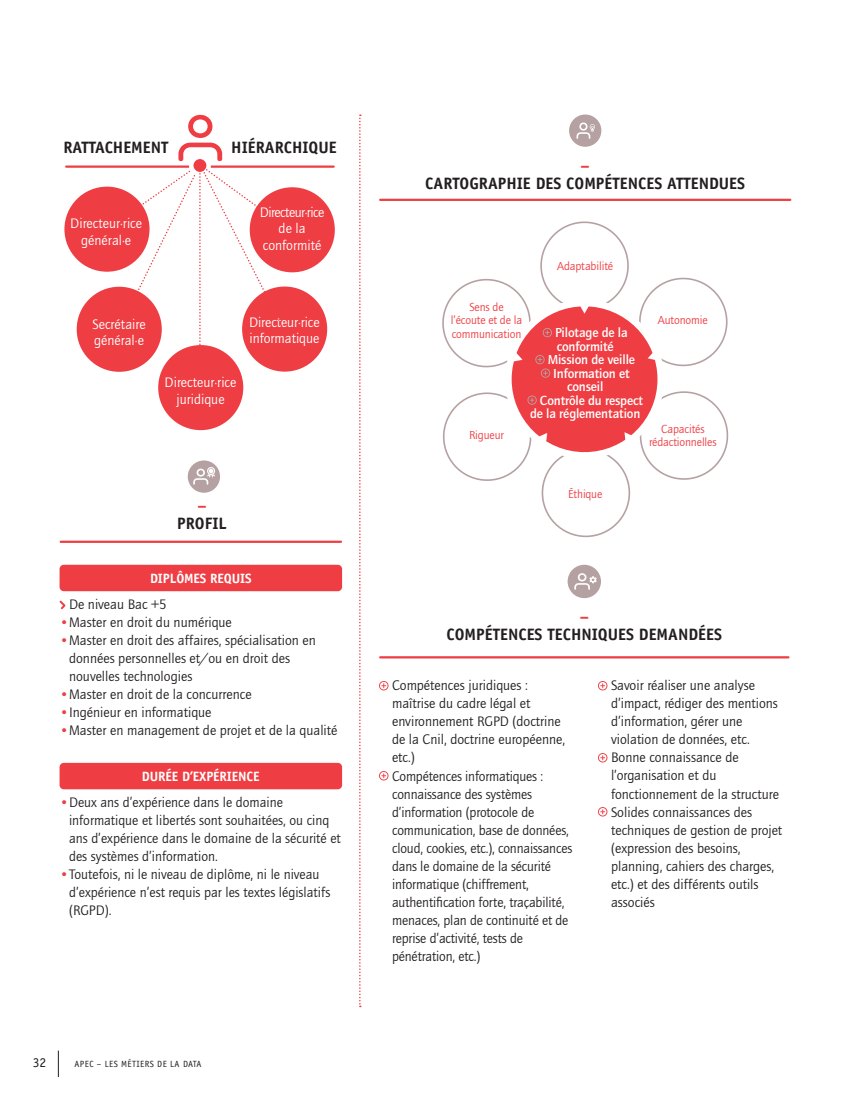
<style>
.page{position:relative;width:851px;height:1106px;background:#fff}
.page>*{position:absolute;margin:0;border:0;box-sizing:border-box;transform-origin:0 0}
.t1{font:700 16.5px "Officina Sans";color:#231f20}
.t2{font:700 16.5px "Officina Sans";color:#ee3d43}
.t3{font:14.25px/18px "Quay Itc T";color:#231f20}
.t4{font:14.25px/16.5px "Quay Itc T";color:#fff;text-align:center}
.t5{font:14.25px/16.5px "Quay Itc T";letter-spacing:-.02em;color:#fff;text-align:center}
.t6{font:700 13.5px "Quay Itc T";letter-spacing:-.01em;color:#fff}
.t7{font:700 13.5px "Officina Sans";letter-spacing:-.01em;color:#fff}
.t8{font:13.5px "Officina Sans";color:#231f20}
.t9{font:12px/13.5px "Quay Itc T";letter-spacing:-.01em;color:#ee3d43;text-align:center}
.t10{font:9px "Officina Sans";letter-spacing:.04em;color:#231f20}
.s1{color:#ee3d43}
</style>
<div class="page">
<svg style="left:58px;top:1050px;width:1px;height:27px"></svg>
<hr style="left:66px;top:165px;width:267px;height:3px;background:#ee3d43">
<div style="left:64px;top:187px;width:85px;height:85px;background:#ee3d43;border-radius:50%"></div>
<div style="left:77px;top:287px;width:85px;height:85px;background:#ee3d43;border-radius:50%"></div>
<div style="left:158px;top:345px;width:85px;height:85px;background:#ee3d43;border-radius:50%"></div>
<div style="left:242px;top:286px;width:85px;height:85px;background:#ee3d43;border-radius:50%"></div>
<div style="left:250px;top:187px;width:85px;height:85px;background:#ee3d43;border-radius:50%"></div>
<hr style="left:61px;top:540px;width:280px;height:3px;background:#ee3d43">
<div style="left:60px;top:565px;width:282px;height:26px;background:#ee3d43;border-radius:4px"></div>
<svg style="left:59px;top:600px;width:7px;height:10px"></svg>
<div style="left:60px;top:763px;width:282px;height:26px;background:#ee3d43;border-radius:4px"></div>
<svg style="left:359px;top:114px;width:2px;height:893px"></svg>
<hr style="left:380px;top:199px;width:410px;height:2px;background:#ee3d43">
<div style="left:569px;top:114px;width:32px;height:33px;background:#b5a1a2;border-radius:50%"></div>
<svg style="left:576px;top:122px;width:19px;height:17px"></svg>
<svg style="left:442px;top:221px;width:287px;height:317px"></svg>
<div style="left:505px;top:300px;width:159px;height:159px;background:#ee3d43;border:7px solid #fff;border-radius:50%"></div>
<svg style="left:577px;top:301px;width:14px;height:12px"></svg>
<svg style="left:508px;top:349px;width:14px;height:13px"></svg>
<svg style="left:534px;top:433px;width:13px;height:14px"></svg>
<svg style="left:624px;top:432px;width:13px;height:14px"></svg>
<svg style="left:647px;top:348px;width:14px;height:13px"></svg>
<svg style="left:542px;top:328px;width:10px;height:9px"></svg>
<svg style="left:535px;top:355px;width:15px;height:23px"></svg>
<svg style="left:527px;top:395px;width:9px;height:10px"></svg>
<div style="left:188px;top:460px;width:32px;height:33px;background:#b5a1a2;border-radius:50%"></div>
<svg style="left:193px;top:467px;width:22px;height:17px"></svg>
<svg style="left:106px;top:115px;width:188px;height:276px"></svg>
<hr style="left:380px;top:656px;width:408px;height:2px;background:#ee3d43">
<div style="left:567px;top:565px;width:34px;height:33px;background:#b5a1a2;border-radius:50%"></div>
<svg style="left:574px;top:573px;width:22px;height:16px"></svg>
<svg style="left:379px;top:681px;width:9px;height:9px"></svg>
<svg style="left:379px;top:771px;width:9px;height:9px"></svg>
<svg style="left:598px;top:681px;width:9px;height:9px"></svg>
<svg style="left:598px;top:753px;width:9px;height:9px"></svg>
<svg style="left:598px;top:807px;width:9px;height:9px"></svg>
<p class="t1" style="left:63px;top:137px;width:107px">RATTACHEMENT</p>
<p class="t1" style="left:231px;top:137px;width:107px">HIÉRARCHIQUE</p>
<p class="t4" style="left:70px;top:215px;width:73px">Directeur·rice général·e</p>
<p class="t5" style="left:260px;top:203px;width:66px">Directeur·rice de la conformité</p>
<p class="t4" style="left:92px;top:316px;width:55px;text-align:left">Secrétaire général·e</p>
<p class="t4" style="left:165px;top:374px;width:73px">Directeur·rice juridique</p>
<p class="t4" style="left:249px;top:313px;width:72px;text-align:left">Directeur·rice informatique</p>
<p class="t2" style="left:197px;top:495px;width:11px">–</p>
<p class="t1" style="left:177px;top:513px;width:51px">PROFIL</p>
<p class="t7" style="left:150px;top:570px;width:103px">DIPLÔMES REQUIS</p>
<p class="t3" style="left:69px;top:595px;width:99px">De niveau Bac +5</p>
<p class="t3" style="left:60px;top:613px;width:174px"><span class="s1">•</span>Master en droit du numérique</p>
<p class="t3" style="left:69px;top:631px;width:248px;text-indent:-10px"><span class="s1">•</span>Master en droit des affaires, spécialisation en données personnelles et/ou en droit des nouvelles technologies</p>
<p class="t3" style="left:60px;top:685px;width:194px"><span class="s1">•</span>Master en droit de la concurrence</p>
<p class="t3" style="left:60px;top:703px;width:153px"><span class="s1">•</span>Ingénieur en informatique</p>
<p class="t3" style="left:60px;top:721px;width:279px"><span class="s1">•</span>Master en management de projet et de la qualité</p>
<p class="t7" style="left:142px;top:768px;width:119px">DURÉE D’EXPÉRIENCE</p>
<p class="t3" style="left:69px;top:793px;width:273px;text-indent:-10px"><span class="s1">•</span>Deux ans d’expérience dans le domaine informatique et libertés sont souhaitées, ou cinq ans d’expérience dans le domaine de la sécurité et des systèmes d’information.</p>
<p class="t3" style="left:69px;top:865px;width:263px;text-indent:-10px"><span class="s1">•</span>Toutefois, ni le niveau de diplôme, ni le niveau d’expérience n’est requis par les textes législatifs (RGPD).</p>
<p class="t8" style="left:33px;top:1054px;width:15px">32</p>
<p class="t10" style="left:75px;top:1058px;width:128px">APEC – LES MÉTIERS DE LA DATA</p>
<p class="t2" style="left:580px;top:155px;width:11px">–</p>
<p class="t1" style="left:425px;top:173px;width:321px">CARTOGRAPHIE DES COMPÉTENCES ATTENDUES</p>
<p class="t9" style="left:557px;top:259px;width:58px">Adaptabilité</p>
<p class="t9" style="left:450px;top:300px;width:73px">Sens de l’écoute et de la communication</p>
<p class="t9" style="left:469px;top:428px;width:36px">Rigueur</p>
<p class="t6" style="left:555px;top:325px;width:74px">Pilotage de la</p>
<p class="t6" style="left:556px;top:338px;width:58px">conformité</p>
<p class="t6" style="left:547px;top:352px;width:89px">Mission de veille</p>
<p class="t6" style="left:553px;top:365px;width:78px">Information et</p>
<p class="t6" style="left:567px;top:379px;width:38px">conseil</p>
<p class="t6" style="left:539px;top:392px;width:105px">Contrôle du respect</p>
<p class="t6" style="left:530px;top:406px;width:112px">de la réglementation</p>
<p class="t9" style="left:658px;top:313px;width:51px">Autonomie</p>
<p class="t9" style="left:649px;top:421px;width:69px">Capacités rédactionnelles</p>
<p class="t9" style="left:568px;top:487px;width:36px">Éthique</p>
<p class="t2" style="left:579px;top:605px;width:11px">–</p>
<p class="t1" style="left:446px;top:623px;width:277px">COMPÉTENCES TECHNIQUES DEMANDÉES</p>
<p class="t3" style="left:392px;top:676px;width:182px">Compétences juridiques : maîtrise du cadre légal et environnement RGPD (doctrine de la Cnil, doctrine européenne, etc.)<br>Compétences informatiques : connaissance des systèmes d’information (protocole de communication, base de données, cloud, cookies, etc.), connaissances dans le domaine de la sécurité informatique (chiffrement, authentification forte, traçabilité, menaces, plan de continuité et de reprise d’activité, tests de pénétration, etc.)</p>
<p class="t3" style="left:611px;top:676px;width:173px">Savoir réaliser une analyse d’impact, rédiger des mentions d’information, gérer une violation de données, etc.<br>Bonne connaissance de l’organisation et du fonctionnement de la structure<br>Solides connaissances des techniques de gestion de projet (expression des besoins, planning, cahiers des charges, etc.) et des différents outils associés</p>
</div>
